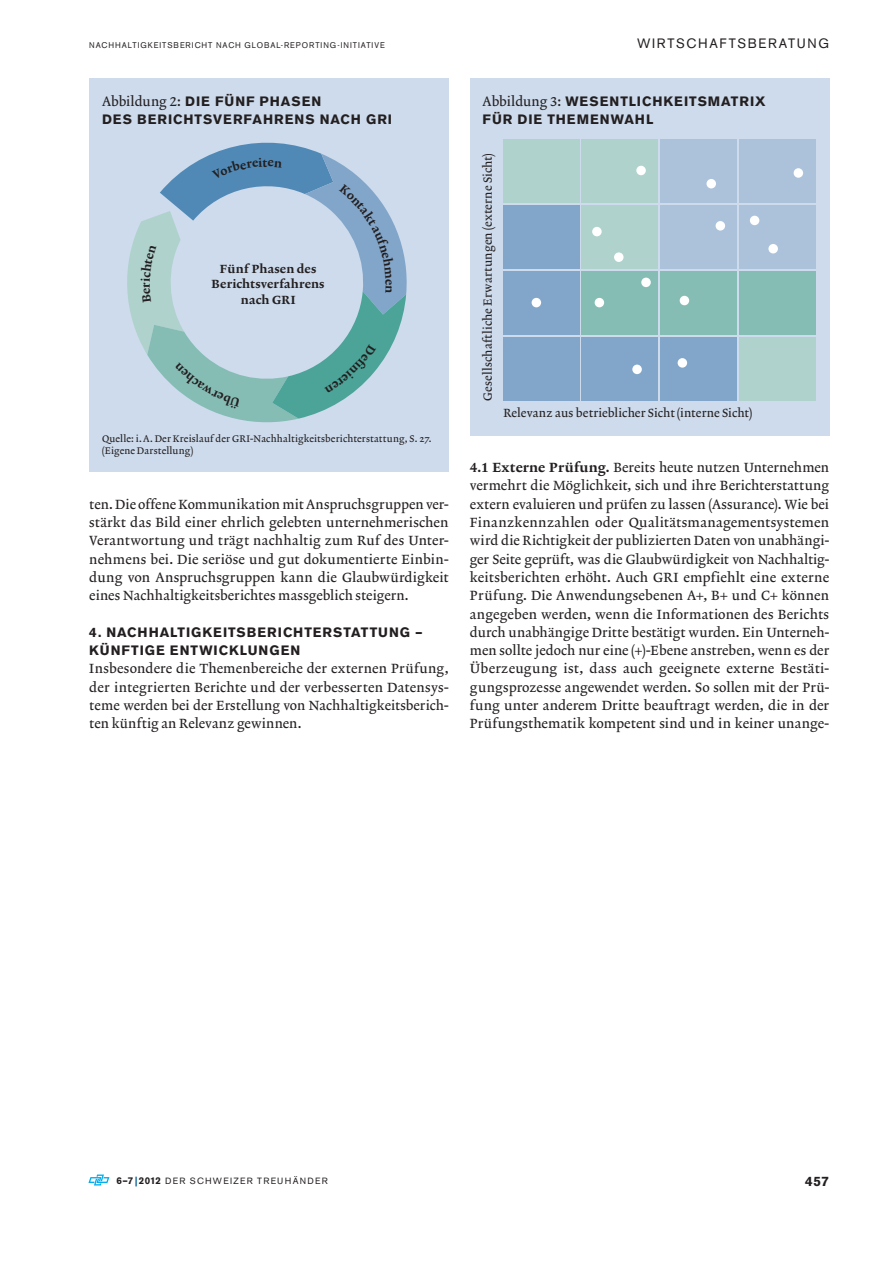
<style>
.page{position:relative;width:893px;height:1263px;background:#fff}
.page>*{position:absolute;margin:0;border:0;box-sizing:border-box;transform-origin:0 0}
.t1{font:13.5px/18.3px "Lexicon No 2 A Roman Txt";letter-spacing:.01em;color:#231f20;text-align:justify}
.t2{font:700 13.5px/18.3px "Akzidenz Grotesk BE";letter-spacing:.075em;color:#231f20}
.t3{font:13.5px "Akzidenz Grotesk BE";letter-spacing:.13em;color:#231f20}
.t4{font:12px "Lexicon No 2 A Roman Txt";letter-spacing:.015em;color:#231f20}
.t5{font:12px/15.8px "Lexicon No 2 D Roman Txt";letter-spacing:.02em;color:#231f20;text-align:center}
.t6{font:9.75px/11.2px "Lexicon No 2 A Roman Txt";letter-spacing:.015em;color:#231f20}
.t7{font:9px "Akzidenz Grotesk BE";letter-spacing:.14em;color:#231f20}
.t8{font:8.25px "Akzidenz Grotesk BE";letter-spacing:.125em;color:#231f20;scale:.95 1}
.s1{font-family:"Lexicon No 2 A Roman Tab";font-weight:400}
.s2{font-family:"Lexicon No 2 D Roman Tab"}
.s3{font-weight:700;font-size:9.75px}
.s4{font-weight:700;font-size:9.75px;color:#005a91}
</style>
<div class="page">
<div style="left:470px;top:78px;width:359px;height:358px;background:#cddbec"></div>
<div style="left:503px;top:139px;width:77px;height:64px;background:#afd2cd"></div>
<div style="left:582px;top:139px;width:76px;height:64px;background:#afd2cd"></div>
<div style="left:660px;top:139px;width:77px;height:64px;background:#acc2db"></div>
<div style="left:739px;top:139px;width:77px;height:64px;background:#acc2db"></div>
<div style="left:503px;top:205px;width:77px;height:64px;background:#82a6ca"></div>
<div style="left:582px;top:205px;width:76px;height:64px;background:#afd2cd"></div>
<div style="left:660px;top:205px;width:77px;height:64px;background:#acc2db"></div>
<div style="left:739px;top:205px;width:77px;height:64px;background:#acc2db"></div>
<div style="left:503px;top:271px;width:77px;height:63px;background:#82a6ca"></div>
<div style="left:582px;top:271px;width:76px;height:63px;background:#85bdb5"></div>
<div style="left:660px;top:271px;width:77px;height:63px;background:#85bdb5"></div>
<div style="left:739px;top:271px;width:77px;height:63px;background:#85bdb5"></div>
<div style="left:503px;top:337px;width:77px;height:63px;background:#82a6ca"></div>
<div style="left:582px;top:337px;width:76px;height:63px;background:#82a6ca"></div>
<div style="left:660px;top:337px;width:77px;height:63px;background:#82a6ca"></div>
<div style="left:739px;top:337px;width:77px;height:63px;background:#afd2cd"></div>
<div style="left:632px;top:365px;width:10px;height:9px;background:#fff;border-radius:50%"></div>
<div style="left:532px;top:298px;width:9px;height:9px;background:#fff;border-radius:50%"></div>
<div style="left:595px;top:298px;width:9px;height:9px;background:#fff;border-radius:50%"></div>
<div style="left:592px;top:227px;width:10px;height:9px;background:#fff;border-radius:50%"></div>
<div style="left:641px;top:278px;width:10px;height:9px;background:#fff;border-radius:50%"></div>
<div style="left:636px;top:166px;width:10px;height:9px;background:#fff;border-radius:50%"></div>
<div style="left:706px;top:179px;width:10px;height:9px;background:#fff;border-radius:50%"></div>
<div style="left:716px;top:221px;width:9px;height:10px;background:#fff;border-radius:50%"></div>
<div style="left:750px;top:216px;width:9px;height:9px;background:#fff;border-radius:50%"></div>
<div style="left:768px;top:244px;width:10px;height:9px;background:#fff;border-radius:50%"></div>
<div style="left:794px;top:168px;width:9px;height:10px;background:#fff;border-radius:50%"></div>
<div style="left:614px;top:252px;width:9px;height:10px;background:#fff;border-radius:50%"></div>
<div style="left:678px;top:358px;width:9px;height:10px;background:#fff;border-radius:50%"></div>
<div style="left:680px;top:296px;width:9px;height:9px;background:#fff;border-radius:50%"></div>
<svg style="left:88px;top:1174px;width:21px;height:11px"></svg>
<div style="left:89px;top:78px;width:360px;height:394px;background:#cddbec"></div>
<svg style="left:127px;top:143px;width:280px;height:280px"></svg>
<p class="t8" style="left:89px;top:40px;width:8px">NACHHA</p>
<p class="t8" style="left:128px;top:40px;width:55px">LTIG KEITSBERICH</p>
<p class="t8" style="left:208px;top:40px;width:16px">T NACH</p>
<p class="t8" style="left:245px;top:40px;width:149px">GLOBAL-REPORTING-INITIATIVE</p>
<p class="t3" style="left:637px;top:35px;width:194px">WIRTSCHAFTS BERATUNG</p>
<p class="t2" style="left:102px;top:92px;width:292px"><span class="s1">Abbildung 2:</span> DIE FÜNF PHASEN<br>DES BERICHTSVERFAHRENS NACH GRI</p>
<p class="t5" style="left:139px;top:288px;width:7px;rotate:-90deg">r</p>
<p class="t5" style="left:212px;top:261px;width:114px">Fünf Phasen des<br>Berichtsverfahrens nach GRI</p>
<p class="t6" style="left:102px;top:434px;width:331px">Quelle: i.A. Der Kreislauf der GRI-Nachhaltigkeitsberichterstattung, S. 27. (Eigene Darstellung)</p>
<p class="t1" style="left:89px;top:496px;width:361px">ten. Die offene Kommunikation mit Anspruchsgruppen ver&shy;stärkt das Bild einer ehrlich gelebten unternehmerischen Verantwortung und trägt nachhaltig zum Ruf des Unter&shy;nehmens bei. Die seriöse und gut dokumentierte Einbin&shy;dung von Anspruchsgruppen kann die Glaubwürdigkeit eines Nachhaltigkeitsberichtes massgeblich steigern.</p>
<p class="t2" style="left:89px;top:623px;width:28px">4. NACHHALTIGK</p>
<p class="t2" style="left:213px;top:623px;width:19px">EITSB</p>
<p class="t2" style="left:257px;top:623px;width:20px">ERICHT</p>
<p class="t2" style="left:313px;top:623px;width:21px">ERSTATTUNG</p>
<p class="t2" style="left:415px;top:623px;width:9px">–</p>
<p class="t2" style="left:89px;top:641px;width:11px">KÜNFTIG</p>
<p class="t2" style="left:156px;top:641px;width:35px">E ENTWICKLUNG</p>
<p class="t2" style="left:281px;top:641px;width:19px">EN</p>
<p class="t1" style="left:89px;top:660px;width:361px">Insbesondere die Themenbereiche der externen Prüfung, der integrierten Berichte und der verbesserten Datensys&shy;teme werden bei der Erstellung von Nachhaltigkeitsberich&shy;ten künftig an Relevanz gewinnen.</p>
<p class="t2" style="left:483px;top:92px;width:284px"><span class="s1">Abbildung 3:</span> WESENTLICHKEITSMATRIX<br>FÜR DIE THEME</p>
<p class="t2" style="left:600px;top:111px;width:55px">NWAHL</p>
<p class="t4" style="left:481px;top:401px;width:249px;rotate:-90deg">Gesellschaftliche Erwartungen (externe Sicht)</p>
<p class="t4" style="left:503px;top:406px;width:250px">Relevanz aus betrieblicher Sicht (interne Sicht)</p>
<p class="t1" style="left:470px;top:459px;width:361px"><span class="s2">4.1 Externe Prüfung.</span> Bereits heute nutzen Unternehmen vermehrt die Möglichkeit, sich und ihre Berichterstattung extern evaluieren und prüfen zu lassen (Assurance). Wie bei Finanzkennzahlen oder Qualitätsmanagementsystemen wird die Richtigkeit der publizierten Daten von unabhängi&shy;ger Seite geprüft, was die Glaubwürdigkeit von Nachhaltig&shy;keitsberichten erhöht. Auch GRI empfiehlt eine externe Prüfung. Die Anwendungsebenen A+, B+ und C+ können angegeben werden, wenn die Informationen des Berichts durch unabhängige Dritte bestätigt wurden. Ein Unterneh&shy;men sollte jedoch nur eine (+)-Ebene anstreben, wenn es der Überzeugung ist, dass auch geeignete externe Bestäti&shy;gungsprozesse angewendet werden. So sollen mit der Prü&shy;fung unter anderem Dritte beauftragt werden, die in der Prüfungsthematik kompetent sind und in keiner unange-</p>
<p class="t7" style="left:117px;top:1175px;width:213px"><span class="s3">6–7</span><span class="s4">|</span><span class="s3">2012</span> DER SCHWEIZER TREUHÄND ER</p>
<p class="t2" style="left:805px;top:1172px;width:26px">457</p>
</div>
